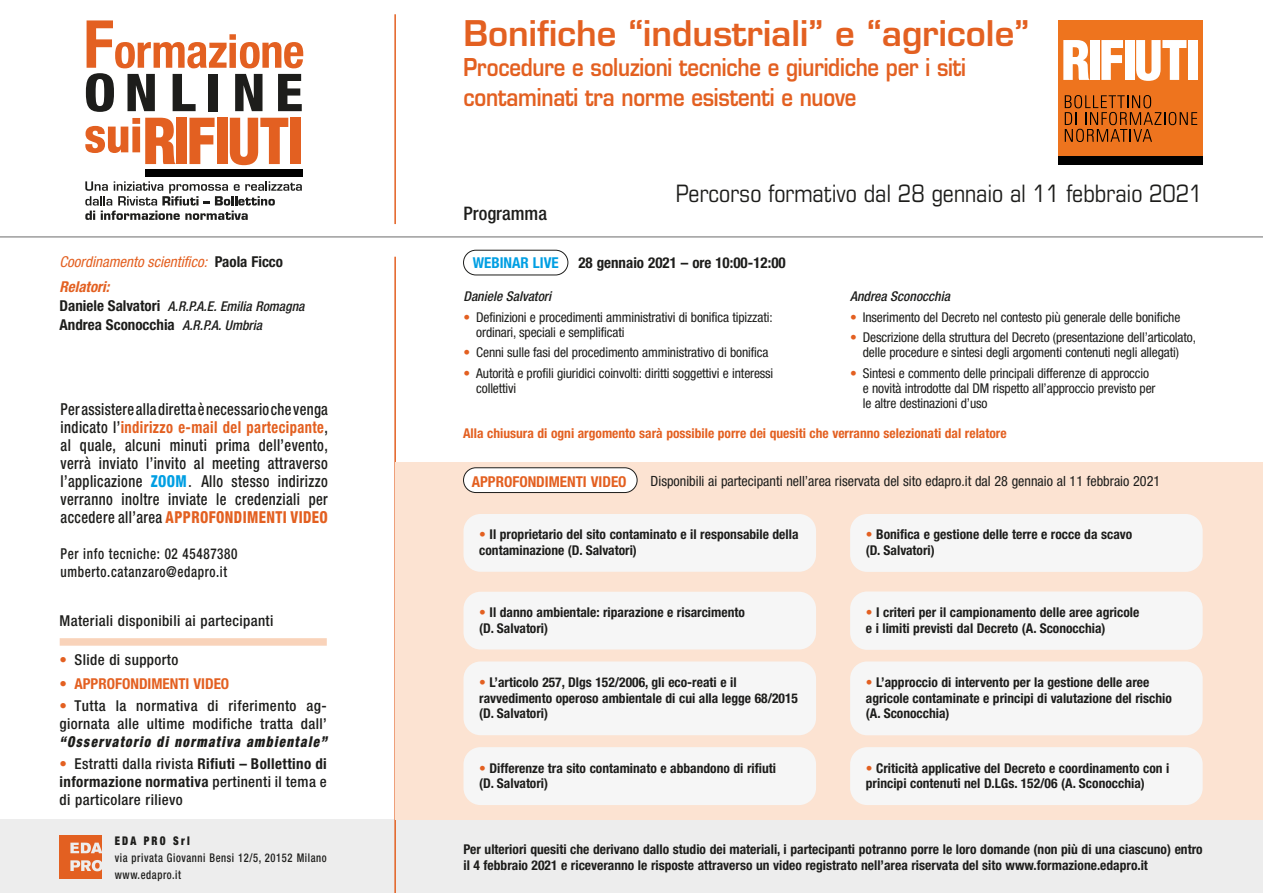
<style>
.page{position:relative;width:1263px;height:893px;background:#fff}
.page>*{position:absolute;margin:0;border:0;box-sizing:border-box;transform-origin:0 0}
.t1{font:600 34.5px "Eurostile";color:#e36021}
.t2{font:600 24px/30px "Eurostile";letter-spacing:-.01em;color:#e36021;scale:.85 1}
.t3{font:condensed 24px "Eurostile";color:#1d1d1b}
.t4{font:500 condensed 18.6px "Helvetica Neue LT Std";color:#1d1d1b}
.t5{font:500 condensed 16.5px/18px "Helvetica Neue LT Std";letter-spacing:.03em;color:#1d1d1b;text-align:justify;scale:.88 1}
.t6{font:500 condensed 15px/18px "Helvetica Neue LT Std";letter-spacing:.025em;color:#1d1d1b}
.t7{font:700 condensed 15px "Helvetica Neue LT Std";color:#1d1d1b}
.t8{font:500 condensed 15px/18px "Helvetica Neue LT Std";letter-spacing:.045em;color:#1d1d1b;scale:.88 1}
.t9{font:700 condensed 15px "Helvetica Neue LT Std";color:#e36021}
.t10{font:italic condensed 15px "Helvetica Neue LT Std";color:#e36021}
.t11{font:italic 900 condensed 15px "Helvetica Neue LT Std";letter-spacing:.1em;color:#1d1d1b;scale:.88 1}
.t12{font:700 condensed 15px "Helvetica Neue LT Std";color:#009fe3}
.t13{font:italic 700 condensed 15px "Helvetica Neue LT Std";color:#e36021}
.t14{font:condensed 14.1px "Helvetica Neue LT Std";color:#1d1d1b}
.t15{font:700 condensed 13.5px/15.8px "Helvetica Neue LT Std";color:#1d1d1b}
.t16{font:condensed 13.5px/15px "Helvetica Neue LT Std";letter-spacing:-.01em;color:#1d1d1b}
.t17{font:700 condensed 13.5px "Helvetica Neue LT Std";color:#e36021}
.t18{font:italic 500 condensed 13.5px "Helvetica Neue LT Std";color:#1d1d1b}
.t19{font:500 condensed 12px/16.8px "Helvetica Neue LT Std";letter-spacing:.055em;color:#1d1d1b;scale:.88 1}
.t20{font:900 condensed 12px "Helvetica Neue LT Std";letter-spacing:.21em;color:#1d1d1b;scale:.88 1}
.s1{font-weight:700;font-style:normal;color:#1d1d1b}
.s2{font-weight:700;font-style:normal;font-size:15px}
.s3{font-weight:500;font-style:italic;font-size:13.5px}
.s4{font-weight:700;color:#e36021}
.s5{font-weight:800;color:#009fe3}
.s6{font-family:"Times";font-weight:400;font-stretch:normal;font-size:18px}
.s7{font-weight:800;color:#e36021}
.s8{color:#e36021}
.s9{font-weight:500}
.s10{font-weight:700}
</style>
<div class="page">
<div style="left:0;top:820px;width:1263px;height:73px;background:#ededed"></div>
<hr style="left:394px;top:257px;width:2px;height:636px;background:#e36021">
<hr style="left:0;top:236px;width:1263px;height:2px;background:#9d9d9d">
<hr style="left:394px;top:14px;width:2px;height:210px;background:#e36021">
<img style="left:60px;top:836px;width:42px;height:42px">
<div style="left:60px;top:638px;width:267px;height:8px;background:#f9d3ba"></div>
<div style="left:1058px;top:20px;width:144px;height:145px;background:#ee741e"></div>
<svg style="left:1063px;top:40px;width:26px;height:40px"></svg>
<div style="left:1090px;top:40px;width:9px;height:40px;background:#fff"></div>
<svg style="left:1101px;top:40px;width:22px;height:40px"></svg>
<div style="left:1125px;top:40px;width:9px;height:40px;background:#fff"></div>
<svg style="left:1136px;top:40px;width:50px;height:41px"></svg>
<div style="left:1188px;top:40px;width:10px;height:40px;background:#fff"></div>
<div style="left:1058px;top:157px;width:145px;height:8px;background:#000"></div>
<svg style="left:1065px;top:95px;width:132px;height:47px"></svg>
<svg style="left:86px;top:20px;width:217px;height:92px"></svg>
<div style="left:146px;top:169px;width:157px;height:8px;background:#000"></div>
<svg style="left:85px;top:118px;width:90px;height:46px"></svg>
<div style="left:176px;top:118px;width:11px;height:46px;background:#e36021"></div>
<svg style="left:189px;top:118px;width:26px;height:46px"></svg>
<div style="left:217px;top:118px;width:11px;height:46px;background:#e36021"></div>
<svg style="left:230px;top:118px;width:58px;height:47px"></svg>
<div style="left:290px;top:118px;width:11px;height:46px;background:#e36021"></div>
<svg style="left:85px;top:181px;width:217px;height:39px"></svg>
<div style="left:396px;top:462px;width:867px;height:358px;background:#fce3d2"></div>
<div style="left:463px;top:250px;width:105px;height:25px;border:1px solid #1d1d1b;border-radius:12px"></div>
<div style="left:463px;top:468px;width:174px;height:24px;background:#fff;border-radius:12px"></div>
<div style="left:463px;top:467px;width:174px;height:26px;border:1px solid #1d1d1b;border-radius:12px"></div>
<div style="left:463px;top:514px;width:353px;height:58px;background:#f6f6f6;border-radius:17px"></div>
<div style="left:463px;top:592px;width:353px;height:57px;background:#f6f6f6;border-radius:17px"></div>
<div style="left:463px;top:661px;width:353px;height:74px;background:#f6f6f6;border-radius:17px"></div>
<div style="left:850px;top:514px;width:353px;height:58px;background:#f6f6f6;border-radius:17px"></div>
<div style="left:463px;top:747px;width:353px;height:58px;background:#f6f6f6;border-radius:17px"></div>
<div style="left:850px;top:591px;width:353px;height:59px;background:#f6f6f6;border-radius:17px"></div>
<div style="left:850px;top:661px;width:353px;height:74px;background:#f6f6f6;border-radius:17px"></div>
<div style="left:850px;top:747px;width:353px;height:58px;background:#f6f6f6;border-radius:17px"></div>
<p class="t10" style="left:60px;top:253px;width:225px">Coordinamento scientifico: <span class="s1">Paola Ficco</span></p>
<p class="t13" style="left:60px;top:278px;width:51px">Relatori:</p>
<p class="t18" style="left:60px;top:298px;width:246px"><span class="s2">Daniele Salvatori</span> A.R.P.A.E. Emilia Romagna</p>
<p class="t7" style="left:60px;top:316px;width:204px">Andrea Sconocchia <span class="s3">A.R.P.A. Umbria</span></p>
<p class="t5" style="left:61px;top:400px;width:305px">Per assistere alla diretta è necessario che venga indicato l’<span class="s4">indirizzo e-mail del partecipante</span>, al quale, alcuni minuti prima dell’evento, verrà inviato l’invito al meeting attraverso l’applicazione <span class="s5">ZOOM</span><span class="s6">.</span> Allo stesso indirizzo verranno inoltre inviate le credenziali per accedere all’area <span class="s7">APPROFONDIMENTI VIDEO</span></p>
<p class="t8" style="left:61px;top:544px;width:202px">Per info tecniche: 02 45487380 umberto.catanzaro@edapro.it</p>
<p class="t6" style="left:60px;top:612px;width:215px">Materiali disponibili ai partecipanti</p>
<p class="t6" style="left:60px;top:650px;width:120px"><span class="s8">•</span> Slide di supporto</p>
<p class="t9" style="left:60px;top:674px;width:171px"><span class="s9">•</span> APPROFONDIMENTI VIDEO</p>
<p class="t6" style="left:60px;top:696px;width:269px"><span class="s8">•</span> Tutta la normativa di riferimento ag&shy;giornata alle ultime modifiche tratta dall’</p>
<p class="t11" style="left:60px;top:732px;width:305px">“Osservatorio di normativa ambientale”</p>
<p class="t6" style="left:60px;top:754px;width:269px;text-align:justify"><span class="s8">•</span> Estratti dalla rivista <span class="s10">Rifiuti – Bollettino di informazione normativa</span> pertinenti il tema e di particolare rilievo</p>
<p class="t20" style="left:115px;top:833px;width:87px">EDA PRO Srl</p>
<p class="t19" style="left:115px;top:849px;width:242px">via privata Giovanni Bensi 12/5, 20152 Milano www.edapro.it</p>
<h1 class="t1" style="left:463px;top:12px;width:567px">Bonifiche “industriali” e “agricole”</h1>
<h2 class="t2" style="left:463px;top:52px;width:593px">Procedure e soluzioni tecniche e giuridiche per i siti contaminati tra norme esistenti e nuove</h2>
<h3 class="t4" style="left:463px;top:203px;width:85px">Programma</h3>
<p class="t12" style="left:473px;top:254px;width:87px">WEBINAR LIVE</p>
<h2 class="t3" style="left:676px;top:179px;width:528px">Percorso formativo dal 28 gennaio al 11 febbraio 2021</h2>
<p class="t7" style="left:578px;top:254px;width:209px">28 gennaio 2021 – ore 10:00-12:00</p>
<p class="t18" style="left:463px;top:289px;width:89px">Daniele Salvatori</p>
<p class="t16" style="left:476px;top:310px;width:298px;text-indent:-13px"><span class="s8">•</span> Definizioni e procedimenti amministrativi di bonifica tipizzati: ordinari, speciali e semplificati</p>
<p class="t16" style="left:463px;top:345px;width:306px"><span class="s8">•</span> Cenni sulle fasi del procedimento amministrativo di bonifica</p>
<p class="t16" style="left:476px;top:366px;width:299px;text-indent:-13px"><span class="s8">•</span> Autorità e profili giuridici coinvolti: diritti soggettivi e interessi collettivi</p>
<p class="t18" style="left:850px;top:289px;width:101px">Andrea Sconocchia</p>
<p class="t16" style="left:850px;top:310px;width:332px"><span class="s8">•</span> Inserimento del Decreto nel contesto più generale delle bonifiche</p>
<p class="t16" style="left:850px;top:330px;width:347px;text-align:center"><span class="s8">•</span> Descrizione della struttura del Decreto (presentazione dell’articolato, delle procedure e sintesi degli argomenti contenuti negli allegati)</p>
<p class="t16" style="left:863px;top:366px;width:294px;text-indent:-13px"><span class="s8">•</span> Sintesi e commento delle principali differenze di approccio e novità introdotte dal DM rispetto all’approccio previsto per le altre destinazioni d’uso</p>
<p class="t17" style="left:463px;top:425px;width:545px">Alla chiusura di ogni argomento sarà possibile porre dei quesiti che verranno selezionati dal relatore</p>
<p class="t9" style="left:472px;top:472px;width:156px">APPROFONDIMENTI VIDEO</p>
<p class="t14" style="left:651px;top:473px;width:511px">Disponibili ai partecipanti nell’area riservata del sito edapro.it dal 28 gennaio al 11 febbraio 2021</p>
<p class="t15" style="left:479px;top:526px;width:321px"><span class="s8">•</span> Il proprietario del sito contaminato e il responsabile della contaminazione (D. Salvatori)</p>
<p class="t15" style="left:866px;top:526px;width:268px"><span class="s8">•</span> Bonifica e gestione delle terre e rocce da scavo (D. Salvatori)</p>
<p class="t15" style="left:479px;top:604px;width:267px"><span class="s8">•</span> Il danno ambientale: riparazione e risarcimento (D. Salvatori)</p>
<p class="t15" style="left:866px;top:604px;width:275px"><span class="s8">•</span> I criteri per il campionamento delle aree agricole e i limiti previsti dal Decreto (A. Sconocchia)</p>
<p class="t15" style="left:479px;top:674px;width:320px"><span class="s8">•</span> L’articolo 257, Dlgs 152/2006, gli eco-reati e il ravvedimento operoso ambientale di cui alla legge 68/2015 (D. Salvatori)</p>
<p class="t15" style="left:866px;top:674px;width:307px"><span class="s8">•</span> L’approccio di intervento per la gestione delle aree agricole contaminate e principi di valutazione del rischio (A. Sconocchia)</p>
<p class="t15" style="left:479px;top:760px;width:298px"><span class="s8">•</span> Differenze tra sito contaminato e abbandono di rifiuti (D. Salvatori)</p>
<p class="t15" style="left:866px;top:760px;width:305px"><span class="s8">•</span> Criticità applicative del Decreto e coordinamento con i principi contenuti nel D.LGs. 152/06 (A. Sconocchia)</p>
<p class="t15" style="left:463px;top:841px;width:741px;line-height:16.5px">Per ulteriori quesiti che derivano dallo studio dei materiali, i partecipanti potranno porre le loro domande (non più di una ciascuno) entro il 4 febbraio 2021 e riceveranno le risposte attraverso un video registrato nell’area riservata del sito www.formazione.edapro.it</p>
</div>
